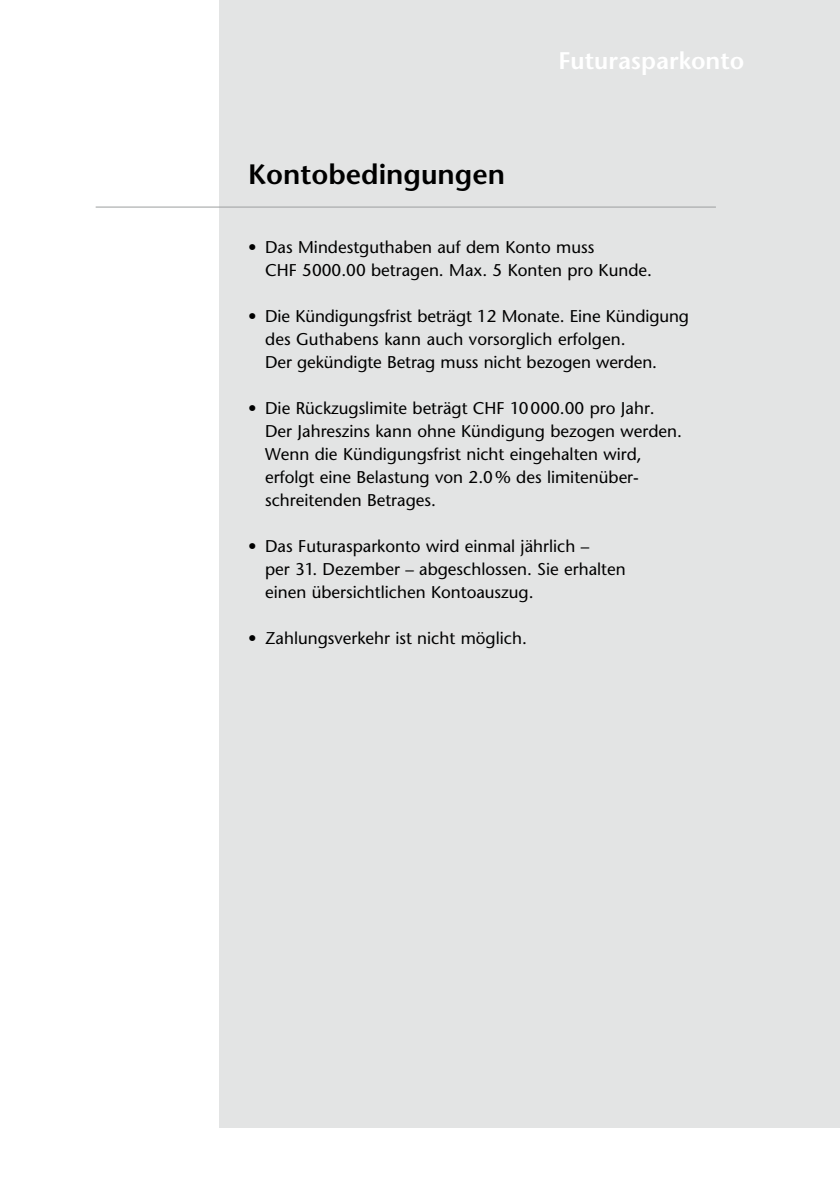
<style>
.page{position:relative;width:840px;height:1191px;background:#fff}
.page>*{position:absolute;margin:0;border:0;box-sizing:border-box;transform-origin:0 0}
.t1{font:600 28px "Stone Sans Std";color:#000}
.t2{font:600 24px "Stone Sans Std";color:#fff}
.t3{font:500 17px/23px "Stone Sans Std";color:#000}
</style>
<div class="page">
<div style="left:219px;top:0;width:620px;height:1127px;background:#e3e4e4"></div>
<hr style="left:96px;top:206px;width:619px;height:2px;background:#9c9e9f">
<h1 class="t1" style="left:248px;top:157px;width:258px">Kontobedingungen</h1>
<h2 class="t2" style="left:558px;top:46px;width:187px">Futurasparkonto</h2>
<p class="t3" style="left:265px;top:236px;width:388px;text-indent:-17px">• Das Mindestguthaben auf dem Konto muss<br>CHF 5000.00 betragen. Max. 5 Konten pro Kunde.</p>
<p class="t3" style="left:265px;top:305px;width:425px;text-indent:-17px">• Die Kündigungsfrist beträgt 12 Monate. Eine Kündigung des Guthabens kann auch vorsorglich erfolgen.<br>Der gekündigte Betrag muss nicht bezogen werden.</p>
<p class="t3" style="left:265px;top:397px;width:418px;text-indent:-17px">• Die Rückzugslimite beträgt CHF 10000.00 pro Jahr.<br>Der Jahreszins kann ohne Kündigung bezogen werden.<br>Wenn die Kündigungsfrist nicht eingehalten wird, erfolgt eine Belastung von 2.0% des limitenüber&shy;schreitenden Betrages.</p>
<p class="t3" style="left:265px;top:535px;width:362px;text-indent:-17px">• Das Futurasparkonto wird einmal jährlich –<br>per 31. Dezember – abgeschlossen. Sie erhalten einen übersichtlichen Kontoauszug.</p>
<p class="t3" style="left:248px;top:627px;width:280px">• Zahlungsverkehr ist nicht möglich.</p>
</div>
